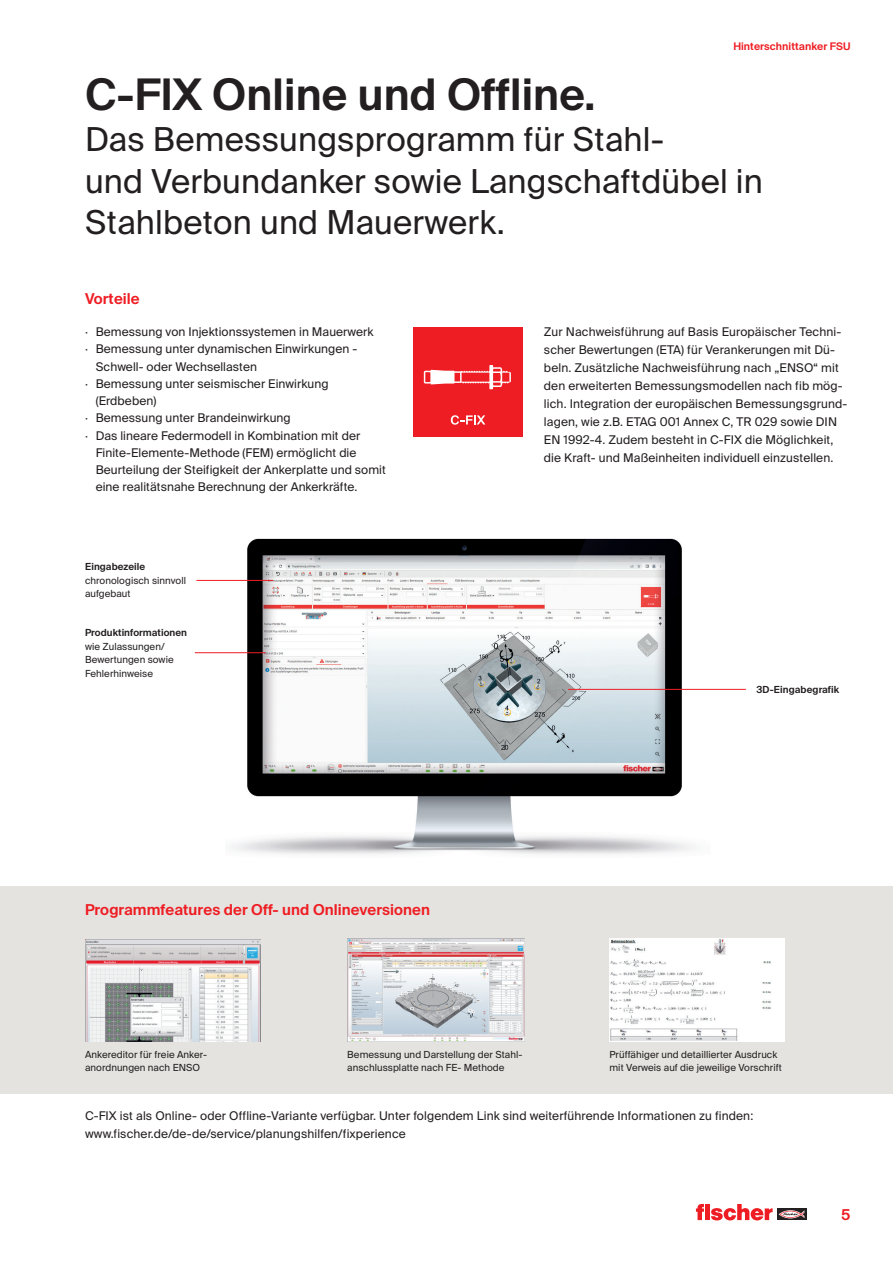
<style>
.page{position:relative;width:893px;height:1263px;background:#fff}
.page>*{position:absolute;margin:0;border:0;box-sizing:border-box;transform-origin:0 0}
.t1{font:600 43.5px "fischerstrong";letter-spacing:.005em;color:#231f20}
.t2{font:33px/41.2px "fischerstrong";letter-spacing:.005em;color:#231f20}
.t3{font:600 15px "fischerstrong";letter-spacing:.005em;color:#ee1d23}
.t4{font:12px/18px "fischerstrong";letter-spacing:.01em;color:#231f20}
.t5{font:600 10.5px "fischerstrong";letter-spacing:.005em;color:#ee1d23}
.t6{font:9.75px/13.5px "fischerstrong";letter-spacing:.005em;color:#231f20}
.t7{font:600 9.75px "fischerstrong";letter-spacing:.005em;color:#231f20}
</style>
<div class="page">
<svg style="left:777px;top:1208px;width:29px;height:12px"></svg>
<svg style="left:779px;top:1210px;width:25px;height:8px"></svg>
<svg style="left:696px;top:1204px;width:77px;height:16px"></svg>
<div style="left:413px;top:327px;width:110px;height:110px;background:#ee1d23"></div>
<svg style="left:451px;top:415px;width:34px;height:10px"></svg>
<svg style="left:424px;top:365px;width:87px;height:24px"></svg>
<div style="left:0;top:887px;width:893px;height:207px;background:#e5e3e0"></div>
<img style="left:85px;top:939px;width:175px;height:103px">
<img style="left:347px;top:938px;width:177px;height:104px">
<div style="left:609px;top:938px;width:176px;height:104px;background:#fff"></div>
<img style="left:610px;top:939px;width:161px;height:102px">
<img style="left:225px;top:538px;width:485px;height:316px">
<hr style="left:195px;top:652px;width:71px;height:1px;background:#ee1d23">
<hr style="left:196px;top:580px;width:77px;height:1px;background:#ee1d23">
<hr style="left:568px;top:689px;width:178px;height:1px;background:#ee1d23">
<p class="t5" style="left:733px;top:41px;width:119px">Hinterschnittanker FSU</p>
<h1 class="t1" style="left:85px;top:70px;width:512px">C-FIX Online und Offline.</h1>
<h2 class="t2" style="left:85px;top:119px;width:679px">Das Bemessungsprogramm für Stahl-<br>und Verbundanker sowie Langschaftdübel in<br>Stahlbeton und Mauerwerk.</h2>
<p class="t3" style="left:85px;top:290px;width:56px">Vorteile</p>
<p class="t4" style="left:85px;top:323px;width:290px">· Bemessung von Injektionssystemen in Mauerwerk</p>
<p class="t4" style="left:85px;top:340px;width:274px">· Bemessung unter dynamischen Einwirkungen -</p>
<p class="t4" style="left:96px;top:357px;width:163px">Schwell- oder Wechsellasten</p>
<p class="t4" style="left:85px;top:375px;width:245px">· Bemessung unter seismischer Einwirkung</p>
<p class="t4" style="left:96px;top:392px;width:62px">(Erdbeben)</p>
<p class="t4" style="left:85px;top:409px;width:207px">· Bemessung unter Brandeinwirkung</p>
<p class="t4" style="left:85px;top:426px;width:277px">· Das lineare Federmodell in Kombination mit der</p>
<p class="t4" style="left:96px;top:444px;width:262px">Finite-Elemente-Methode (FEM) ermöglicht die</p>
<p class="t4" style="left:96px;top:461px;width:292px">Beurteilung der Steifigkeit der Ankerplatte und somit</p>
<p class="t4" style="left:96px;top:478px;width:263px">eine realitätsnahe Berechnung der Ankerkräfte.</p>
<p class="t7" style="left:85px;top:561px;width:62px">Eingabezeile</p>
<p class="t6" style="left:85px;top:574px;width:102px">chronologisch sinnvoll aufgebaut</p>
<p class="t7" style="left:85px;top:627px;width:103px">Produktinformationen</p>
<p class="t6" style="left:85px;top:639px;width:90px">wie Zulassungen/<br>Bewertungen sowie<br>Fehlerhinweise</p>
<p class="t3" style="left:85px;top:901px;width:346px">Programmfeatures der Off- und Onlineversionen</p>
<p class="t4" style="left:544px;top:323px;width:305px">Zur Nachweisführung auf Basis Europäischer Techni&shy;scher Bewertungen (ETA) für Verankerungen mit Dü&shy;beln. Zusätzliche Nachweisführung nach „ENSO“ mit den erweiterten Bemessungsmodellen nach fib mög&shy;lich. Integration der europäischen Bemessungsgrund&shy;lagen, wie z.B. ETAG 001 Annex C, TR 029 sowie DIN EN 1992-4. Zudem besteht in C-FIX die Möglichkeit, die Kraft- und Maßeinheiten individuell einzustellen.</p>
<p class="t7" style="left:756px;top:684px;width:84px">3D-Eingabegrafik</p>
<p class="t6" style="left:347px;top:1048px;width:177px">Bemessung und Darstellung der Stahl&shy;anschlussplatte nach FE- Methode</p>
<p class="t6" style="left:85px;top:1048px;width:124px">Ankereditor für freie Anker&shy;anordnungen nach ENSO</p>
<p class="t6" style="left:609px;top:1048px;width:174px">Prüffähiger und detaillierter Ausdruck mit Verweis auf die jeweilige Vorschrift</p>
<p class="t4" style="left:85px;top:1107px;width:670px">C-FIX ist als Online- oder Offline-Variante verfügbar. Unter folgendem Link sind weiterführende Informationen zu finden: www.fischer.de/de-de/service/planungshilfen/fixperience</p>
<p class="t3" style="left:841px;top:1206px;width:11px">5</p>
</div>
